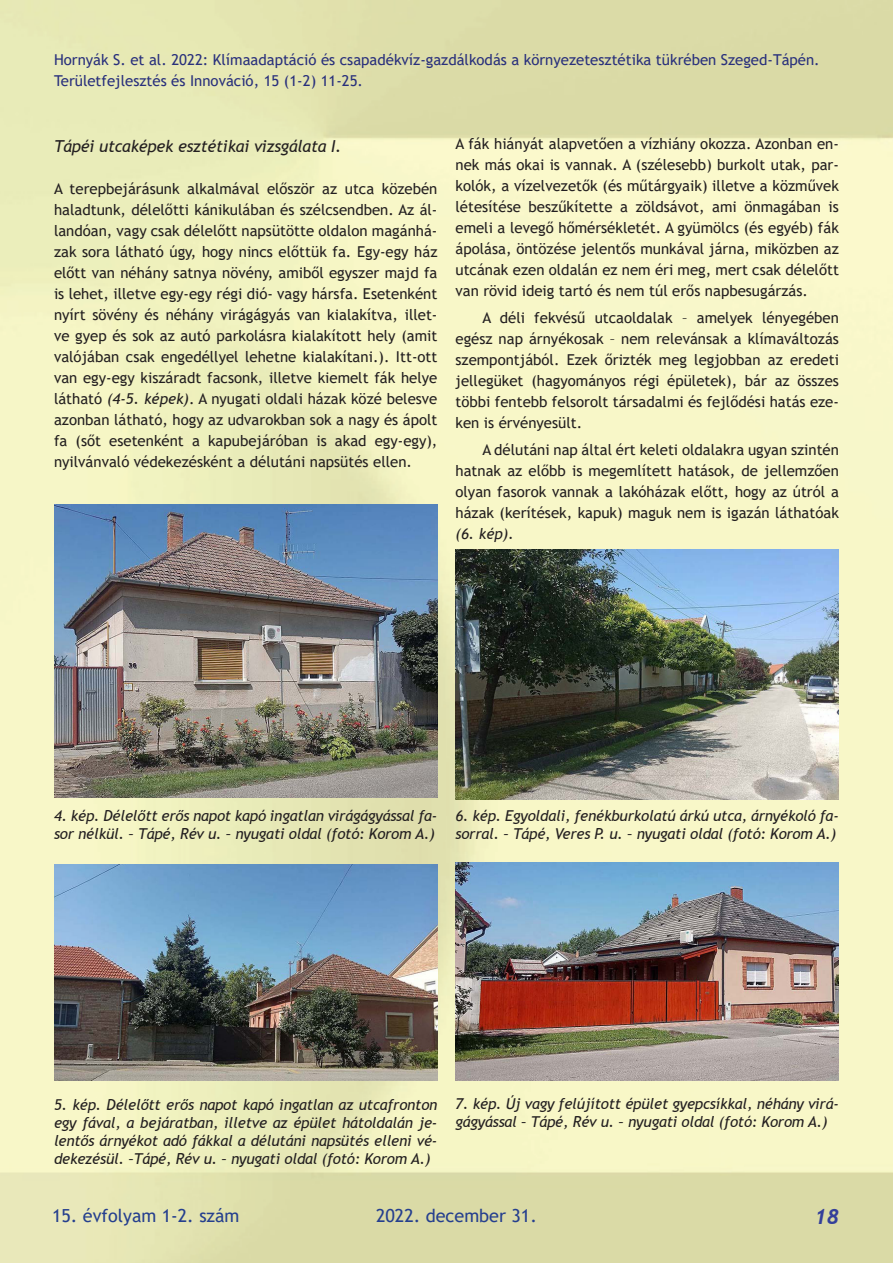
<style>
.page{position:relative;width:893px;height:1263px;background:#fff}
.page>*{position:absolute;margin:0;border:0;box-sizing:border-box;transform-origin:0 0}
.t1{font:italic 700 21px "Trebuchet";color:#34409a}
.t2{font:18px "Trebuchet MS";color:#253f8e}
.címsor3{font:italic 16.5px "Trebuchet MS";letter-spacing:-.01em;color:#231f20}
.első_bekezdés{font:15px/21px "Trebuchet MS";color:#231f20;text-align:justify}
.képalá{font:italic 15px/18px "Trebuchet MS";letter-spacing:-.01em;color:#231f20}
.Normál{font:15px/21px "Trebuchet MS";color:#231f20;text-align:justify}
.fejlécben_a_cím{font:15px/21px "Trebuchet MS";color:#29307c}
.s1{font-style:italic}
.s2{font-family:"Lucida Bright";font-weight:400;font-style:normal;font-size:18px;color:#231f20}
</style>
<div class="page">
<img style="left:0;top:0;width:893px;height:1263px">
<img style="left:54px;top:864px;width:383px;height:216px">
<img style="left:54px;top:504px;width:383px;height:294px">
<img style="left:455px;top:550px;width:384px;height:249px">
<img style="left:455px;top:862px;width:383px;height:218px">
<p class="fejlécben_a_cím" style="left:54px;top:49px;width:767px">Hornyák S. et al. 2022: Klímaadaptáció és csapadékvíz-gazdálkodás a környezetesztétika tükrében Szeged-Tápén.<br>Területfejlesztés és Innováció, 15 (1-2) 11-25.</p>
<p class="címsor3" style="left:54px;top:136px;width:289px">Tápéi utcaképek esztétikai vizsgálata I.</p>
<p class="első_bekezdés" style="left:54px;top:178px;width:385px">A terepbejárásunk alkalmával először az utca közebén haladtunk, délelőtti kánikulában és szélcsendben. Az ál&shy;landóan, vagy csak délelőtt napsütötte oldalon magánhá&shy;zak sora látható úgy, hogy nincs előttük fa. Egy-egy ház előtt van néhány satnya növény, amiből egyszer majd fa is lehet, illetve egy-egy régi dió- vagy hársfa. Esetenként nyírt sövény és néhány virágágyás van kialakítva, illet&shy;ve gyep és sok az autó parkolásra kialakított hely (amit valójában csak engedéllyel lehetne kialakítani.). Itt-ott van egy-egy kiszáradt facsonk, illetve kiemelt fák helye látható <span class="s1">(4-5. képek)</span>. A nyugati oldali házak közé belesve azonban látható, hogy az udvarokban sok a nagy és ápolt fa (sőt esetenként a kapubejáróban is akad egy-egy), nyilvánvaló védekezésként a délutáni napsütés ellen<span class="s1">.</span></p>
<p class="első_bekezdés" style="left:455px;top:133px;width:385px">A fák hiányát alapvetően a vízhiány okozza. Azonban en&shy;nek más okai is vannak. A (szélesebb) burkolt utak, par&shy;kolók, a vízelvezetők (és műtárgyaik) illetve a közművek létesítése beszűkítette a zöldsávot, ami önmagában is emeli a levegő hőmérsékletét. A gyümölcs (és egyéb) fák ápolása, öntözése jelentős munkával járna, miközben az utcának ezen oldalán ez nem éri meg, mert csak délelőtt van rövid ideig tartó és nem túl erős napbesugárzás.</p>
<p class="Normál" style="left:455px;top:307px;width:385px;text-indent:27px">A déli fekvésű utcaoldalak – amelyek lényegében egész nap árnyékosak – nem relevánsak a klímaváltozás szempontjából. Ezek őrizték meg legjobban az eredeti jellegüket (hagyományos régi épületek), bár az összes többi fentebb felsorolt társadalmi és fejlődési hatás eze&shy;ken is érvényesült.</p>
<p class="Normál" style="left:455px;top:439px;width:385px;text-indent:27px">A délutáni nap által ért keleti oldalakra ugyan szintén hatnak az előbb is megemlített hatások, de jellemzően olyan fasorok vannak a lakóházak előtt, hogy az útról a házak (kerítések, kapuk) maguk nem is igazán láthatóak <span class="s1">(6. kép).</span></p>
<p class="képalá" style="left:54px;top:807px;width:385px">4. kép. Délelőtt erős napot kapó ingatlan virágágyással fa&shy;sor nélkül. – Tápé, Rév u. – nyugati oldal (fotó: Korom A.)</p>
<p class="képalá" style="left:455px;top:807px;width:385px">6. kép. Egyoldali, fenékburkolatú árkú utca, árnyékoló fa&shy;sorral. – Tápé, Veres P. u. – nyugati oldal (fotó: Korom A.)</p>
<p class="képalá" style="left:54px;top:1096px;width:385px;text-align:justify">5. kép. Délelőtt erős napot kapó ingatlan az utcafronton egy fával, a bejáratban, illetve az épület hátoldalán je&shy;lentős árnyékot adó fákkal a délutáni napsütés elleni vé&shy;dekezésül. –Tápé, Rév u. – nyugati oldal (fotó: Korom A.)</p>
<p class="képalá" style="left:455px;top:1095px;width:385px">7. kép. Új vagy felújított épület gyepcsíkkal, néhány virá&shy;gágyással – Tápé, Rév u. – nyugati oldal (fotó: Korom A.)</p>
<p class="t2" style="left:52px;top:1204px;width:189px">15. évfolyam 1-2. szám</p>
<p class="t2" style="left:376px;top:1204px;width:162px">2022. december 31.</p>
<h1 class="t1" style="left:814px;top:1204px;width:26px">18<span class="s2">18</span></h1>
</div>
